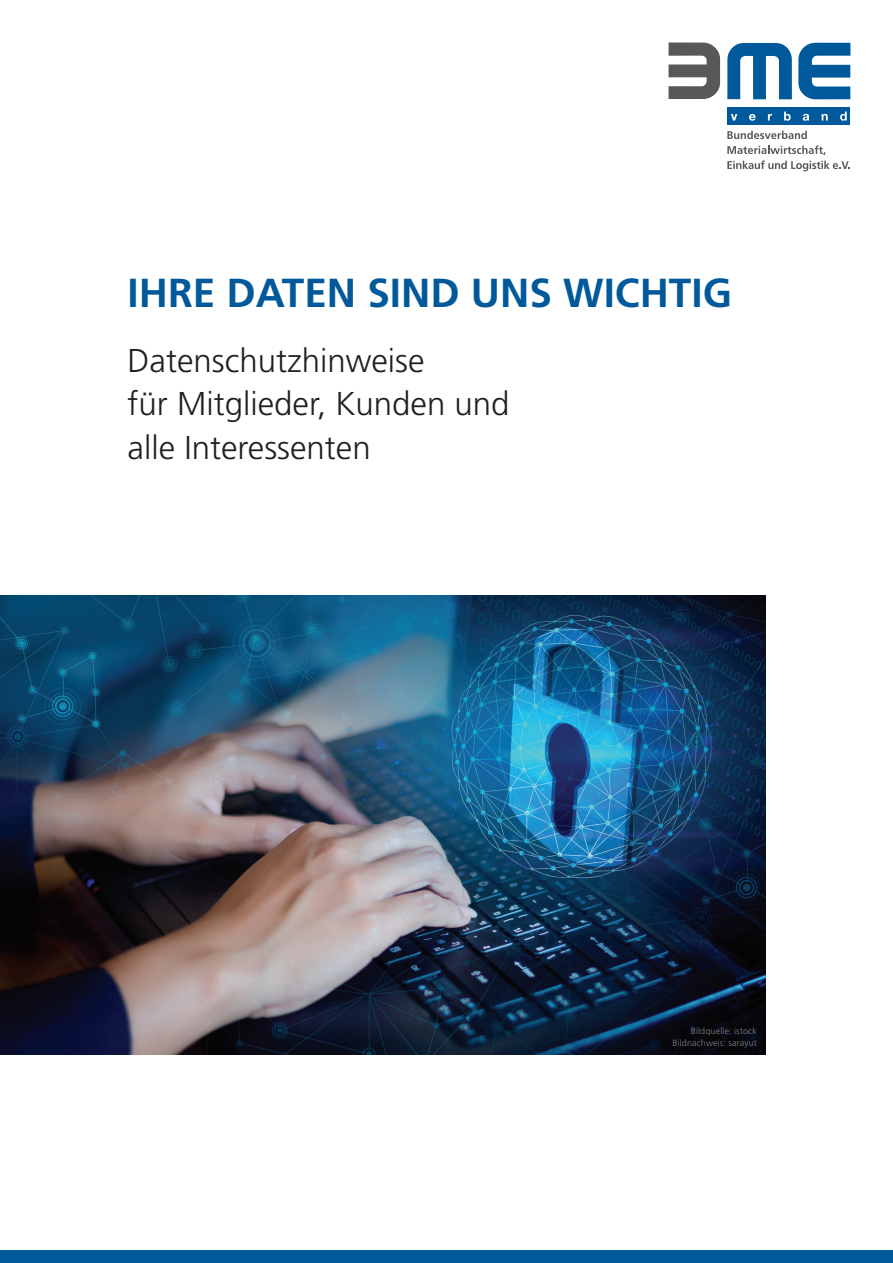
<style>
.page{position:relative;width:893px;height:1263px;background:#fff}
.page>*{position:absolute;margin:0;border:0;box-sizing:border-box;transform-origin:0 0}
.t1{font:700 40.5px "Frutiger LT Std";color:#00599b}
.t2{font:300 33px/43.5px "Frutiger LT Std";color:#231f20}
.t3{font:300 9px/12px "Frutiger LT Std";letter-spacing:.015em;color:#808285;text-align:right}
</style>
<div class="page">
<img style="left:0;top:595px;width:765px;height:459px">
<div style="left:727px;top:107px;width:123px;height:17px;background:#00599b"></div>
<svg style="left:731px;top:114px;width:6px;height:7px"></svg>
<svg style="left:749px;top:114px;width:7px;height:7px"></svg>
<svg style="left:768px;top:114px;width:4px;height:7px"></svg>
<svg style="left:784px;top:112px;width:7px;height:9px"></svg>
<svg style="left:803px;top:114px;width:6px;height:7px"></svg>
<svg style="left:822px;top:114px;width:6px;height:7px"></svg>
<svg style="left:840px;top:112px;width:7px;height:9px"></svg>
<svg style="left:727px;top:145px;width:122px;height:26px"></svg>
<svg style="left:727px;top:131px;width:80px;height:8px"></svg>
<svg style="left:798px;top:43px;width:52px;height:56px"></svg>
<svg style="left:727px;top:43px;width:65px;height:56px"></svg>
<svg style="left:669px;top:43px;width:51px;height:56px"></svg>
<div style="left:0;top:1250px;width:893px;height:13px;background:#00599b"></div>
<p class="t1" style="left:128px;top:269px;width:606px">IHRE DATEN SIND UNS WICHTIG</p>
<p class="t2" style="left:128px;top:339px;width:384px">Datenschutzhinweise<br>für Mitglieder, Kunden und alle Interessenten</p>
<p class="t3" style="left:672px;top:1024px;width:86px">Bildquelle: istock<br>Bildnachweis: sarayut</p>
</div>
